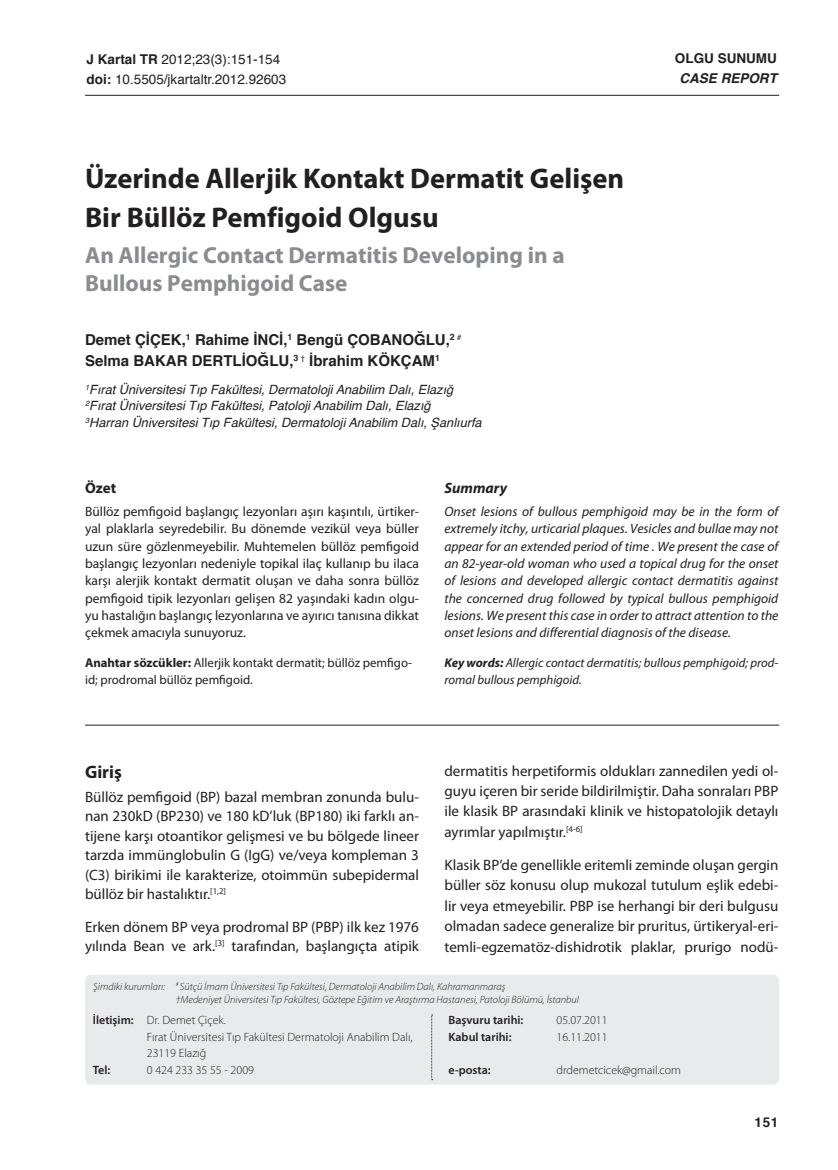
<style>
.page{position:relative;width:838px;height:1170px;background:#fff}
.page>*{position:absolute;margin:0;border:0;box-sizing:border-box;transform-origin:0 0}
.t1{font:700 28.5px/38.5px "Myriad Pro";color:#231f20}
.t2{font:700 23.25px/27.9px "Myriad Pro";color:#8a8c8f}
.t3{font:700 18px "Myriad Pro";color:#231f20}
.t4{font:15px/20.4px "Myriad Pro";color:#231f20;text-align:justify}
.t5{font:700 15px/21px "Helvetica";color:#231f20}
.t6{font:italic 700 15px "Myriad Pro";color:#231f20}
.t7{font:700 15px "Myriad Pro";color:#231f20}
.t8{font:italic 13.5px/17.2px "Myriad Pro";color:#231f20;text-align:justify}
.t9{font:13.5px/17.2px "Myriad Pro";color:#231f20;text-align:justify}
.t10{font:13.5px/19.5px "Helvetica";color:#231f20}
.t11{font:700 13.5px "Helvetica";color:#231f20}
.t12{font:italic 700 13.5px "Helvetica";color:#231f20}
.t13{font:italic 12.75px/16.5px "Helvetica";color:#231f20}
.t14{font:12.75px/17.2px "Myriad Pro";color:#231f20}
.t15{font:italic 12.75px/17.2px "Myriad Pro";color:#231f20}
.t16{font:300 12px/16.5px "Myriad Pro";color:#231f20}
.t17{font:600 12px "Myriad Pro";color:#231f20}
.t18{font:italic 300 10.5px/12.6px "Myriad Pro";color:#231f20}
.s1{font-weight:700}
.s2{font-weight:600}
</style>
<div class="page">
<hr style="left:85px;top:724px;width:694px;height:1px;background:#231f20">
<hr style="left:85px;top:95px;width:694px;height:1px;background:#231f20">
<div style="left:85px;top:974px;width:694px;height:110px;background:#e9eaeb;border-radius:6px"></div>
<svg style="left:431px;top:1014px;width:2px;height:66px"></svg>
<p class="t10" style="left:87px;top:50px;width:201px"><span class="s1">J Kartal TR</span> 2012;23(3):151-154 <span class="s1">doi:</span> 10.5505/jkartaltr.2012.92603</p>
<p class="t11" style="left:675px;top:49px;width:103px">OLGU SUNUMU</p>
<p class="t12" style="left:679px;top:67px;width:99px">CASE REPORT</p>
<h1 class="t1" style="left:85px;top:160px;width:541px">Üzerinde Allerjik Kontakt Dermatit Gelişen<br>Bir Büllöz Pemfigoid Olgusu</h1>
<h2 class="t2" style="left:85px;top:241px;width:481px">An Allergic Contact Dermatitis Developing in a<br>Bullous Pemphigoid Case</h2>
<p class="t5" style="left:85px;top:330px;width:378px">Demet ÇİÇEK,<sup>1</sup> Rahime İNCİ,<sup>1</sup> Bengü ÇOBANOĞLU,<sup>2</sup> <sup>#<br></sup>Selma BAKAR DERTLİOĞLU,<sup>3</sup> <sup>†</sup> İbrahim KÖKÇAM<sup>1</sup></p>
<p class="t13" style="left:85px;top:381px;width:398px"><sup>1</sup>Fırat Üniversitesi Tıp Fakültesi, Dermatoloji Anabilim Dalı, Elazığ<br><sup>2</sup>Fırat Üniversitesi Tıp Fakültesi, Patoloji Anabilim Dalı, Elazığ<br><sup>3</sup>Harran Üniversitesi Tıp Fakültesi, Dermatoloji Anabilim Dalı, Şanlıurfa</p>
<p class="t7" style="left:85px;top:479px;width:33px">Özet</p>
<p class="t9" style="left:85px;top:503px;width:335px">Büllöz pemfigoid başlangıç lezyonları aşırı kaşıntılı, ürtiker&shy;yal plaklarla seyredebilir. Bu dönemde vezikül veya büller uzun süre gözlenmeyebilir. Muhtemelen büllöz pemfigoid başlangıç lezyonları nedeniyle topikal ilaç kullanıp bu ilaca karşı alerjik kontakt dermatit oluşan ve daha sonra büllöz pemfigoid tipik lezyonları gelişen 82 yaşındaki kadın olgu&shy;yu hastalığın başlangıç lezyonlarına ve ayırıcı tanısına dikkat çekmek amacıyla sunuyoruz.</p>
<p class="t14" style="left:85px;top:654px;width:328px"><span class="s1">Anahtar sözcükler:</span> Allerjik kontakt dermatit; büllöz pemfigo&shy;id; prodromal büllöz pemfigoid.</p>
<p class="t6" style="left:444px;top:479px;width:64px">Summary</p>
<p class="t8" style="left:444px;top:503px;width:335px">Onset lesions of bullous pemphigoid may be in the form of extremely itchy, urticarial plaques. Vesicles and bullae may not appear for an extended period of time . We present the case of an 82-year-old woman who used a topical drug for the onset of lesions and developed allergic contact dermatitis against the concerned drug followed by typical bullous pemphigoid lesions. We present this case in order to attract attention to the onset lesions and differential diagnosis of the disease.</p>
<p class="t15" style="left:444px;top:654px;width:335px"><span class="s1">Key words:</span> Allergic contact dermatitis; bullous pemphigoid; prod&shy;romal bullous pemphigoid.</p>
<p class="t3" style="left:85px;top:761px;width:38px">Giriş</p>
<p class="t4" style="left:85px;top:787px;width:335px;line-height:19.5px">Büllöz pemfigoid (BP) bazal membran zonunda bulu&shy;nan 230kD (BP230) ve 180 kD’luk (BP180) iki farklı an&shy;tijene karşı otoantikor gelişmesi ve bu bölgede lineer tarzda immünglobulin G (IgG) ve/veya kompleman 3 (C3) birikimi ile karakterize, otoimmün subepidermal büllöz bir hastalıktır.<sup>[1,2]</sup></p>
<p class="t4" style="left:85px;top:917px;width:335px;line-height:19.5px">Erken dönem BP veya prodromal BP (PBP) ilk kez 1976 yılında Bean ve ark.<sup>[3]</sup> tarafından, başlangıçta atipik</p>
<p class="t4" style="left:444px;top:760px;width:335px">dermatitis herpetiformis oldukları zannedilen yedi ol&shy;guyu içeren bir seride bildirilmiştir. Daha sonraları PBP ile klasik BP arasındaki klinik ve histopatolojik detaylı ayrımlar yapılmıştır.<sup>[4-6]</sup></p>
<p class="t4" style="left:444px;top:855px;width:335px">Klasik BP’de genellikle eritemli zeminde oluşan gergin büller söz konusu olup mukozal tutulum eşlik edebi&shy;lir veya etmeyebilir. PBP ise herhangi bir deri bulgusu olmadan sadece generalize bir pruritus, ürtikeryal-eri&shy;temli-egzematöz-dishidrotik plaklar, prurigo nodü-</p>
<p class="t18" style="left:176px;top:980px;width:405px;text-indent:-83px">Şimdiki kurumları: <sup>#</sup> Sütçü İmam Üniversitesi Tıp Fakültesi, Dermatoloji Anabilim Dalı, Kahramanmaraş<br>†Medeniyet Üniversitesi Tıp Fakültesi, Göztepe Eğitim ve Araştırma Hastanesi, Patoloji Bölümü, İstanbul</p>
<p class="t16" style="left:147px;top:1011px;width:267px;text-indent:-54px"><span class="s2">İletişim:</span> Dr. Demet Çiçek.<br>Fırat Üniversitesi Tıp Fakültesi Dermatoloji Anabilim Dalı,<br>23119 Elazığ</p>
<p class="t17" style="left:93px;top:1062px;width:19px">Tel:</p>
<p class="t16" style="left:147px;top:1061px;width:109px">0 424 233 35 55 - 2009</p>
<p class="t17" style="left:448px;top:1013px;width:76px">Başvuru tarihi:</p>
<p class="t16" style="left:556px;top:1011px;width:53px">05.07.2011</p>
<p class="t17" style="left:448px;top:1029px;width:64px">Kabul tarihi:</p>
<p class="t16" style="left:556px;top:1028px;width:53px">16.11.2011</p>
<p class="t17" style="left:448px;top:1062px;width:44px">e-posta:</p>
<p class="t16" style="left:556px;top:1061px;width:126px">drdemetcicek@gmail.com</p>
<p class="t11" style="left:754px;top:1113px;width:25px">151</p>
</div>
